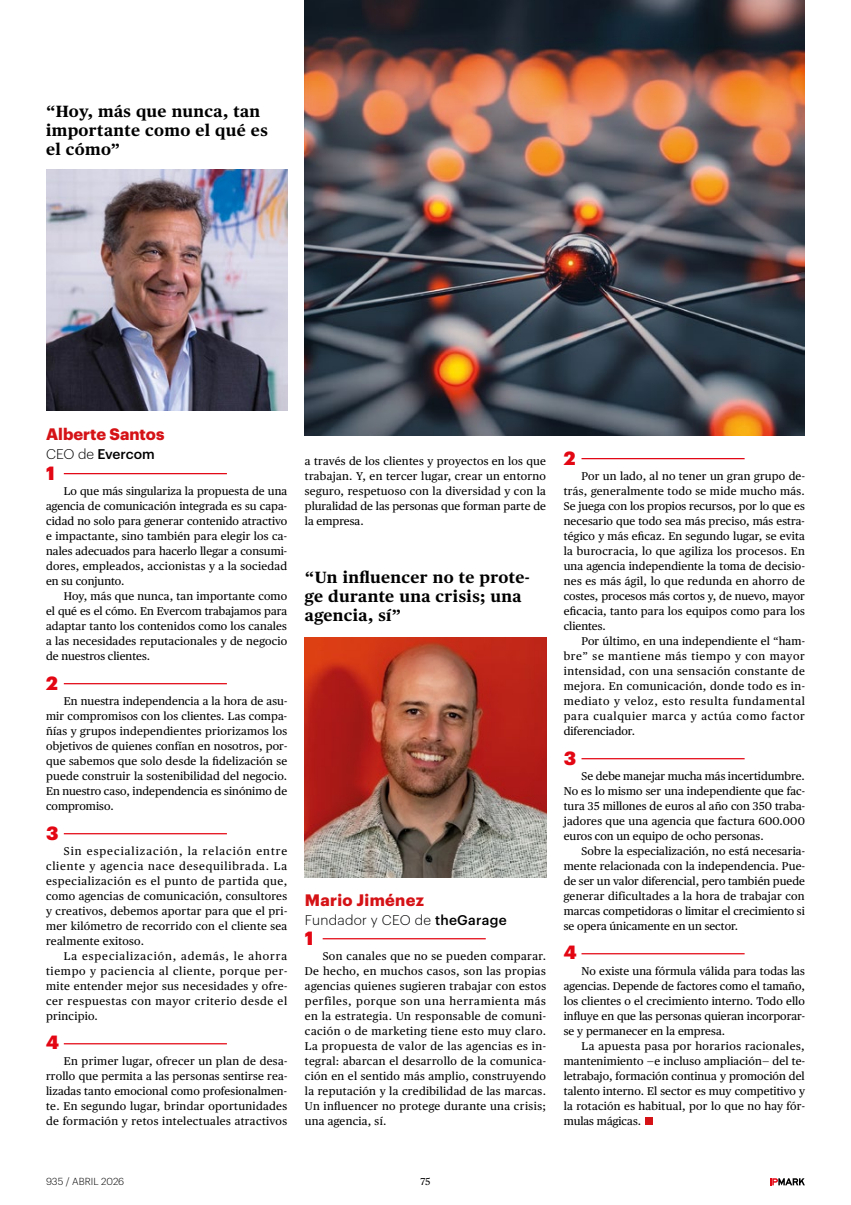
<style>
.page{position:relative;width:851px;height:1205px;background:#fff}
.page>*{position:absolute;margin:0;border:0;box-sizing:border-box;transform-origin:0 0}
.t1{font:900 18.75px "Graphik";color:#e30613}
.t2{font:700 16.25px/18.8px "Publico Text";letter-spacing:.02em;color:#000}
.t3{font:700 16.25px "Graphik";letter-spacing:.01em;color:#d51317}
.t4{font:300 13.75px "Graphik";letter-spacing:.02em;color:#000}
.t5{font:500 13.75px "Graphik";letter-spacing:-.005em;color:#000}
.t6{font:11.25px/15px "Publico Text";letter-spacing:.015em;color:#000;text-align:justify}
.t7{font:300 10px "Graphik";color:#000}
.t8{font:10px "Publico Text";color:#000}
.s1{font-weight:300}
.s2{font-weight:500}
</style>
<div class="page">
<svg style="left:770px;top:1178px;width:34px;height:7px"></svg>
<hr style="left:322px;top:938px;width:163px;height:1px;background:#e30613">
<img style="left:305px;top:638px;width:241px;height:240px">
<hr style="left:64px;top:473px;width:163px;height:1px;background:#e30613">
<hr style="left:64px;top:683px;width:163px;height:1px;background:#e30613">
<hr style="left:64px;top:833px;width:163px;height:1px;background:#e30613">
<hr style="left:64px;top:1043px;width:163px;height:1px;background:#e30613">
<img style="left:46px;top:170px;width:241px;height:241px">
<hr style="left:581px;top:458px;width:163px;height:1px;background:#e30613">
<hr style="left:581px;top:758px;width:163px;height:1px;background:#e30613">
<hr style="left:581px;top:953px;width:163px;height:1px;background:#e30613">
<div style="left:644px;top:1117px;width:8px;height:8px;background:#d51317"></div>
<img style="left:305px;top:0;width:499px;height:435px">
<h2 class="t2" style="left:46px;top:102px;width:223px">“Hoy, más que nunca, tan importante como el qué es el cómo”</h2>
<h2 class="t3" style="left:46px;top:421px;width:120px">Alberte Santos</h2>
<p class="t5" style="left:46px;top:443px;width:110px"><span class="s1">CEO de</span> Evercom</p>
<h1 class="t1" style="left:46px;top:459px;width:10px">1</h1>
<p class="t6" style="left:46px;top:484px;width:243px;text-indent:18px">Lo que más singulariza la propuesta de una agencia de comunicación integrada es su capa&shy;cidad no solo para generar contenido atractivo e impactante, sino también para elegir los ca&shy;nales adecuados para hacerlo llegar a consumi&shy;dores, empleados, accionistas y a la sociedad en su conjunto.</p>
<p class="t6" style="left:46px;top:589px;width:243px;text-indent:18px">Hoy, más que nunca, tan importante como el qué es el cómo. En Evercom trabajamos para adaptar tanto los contenidos como los canales a las necesidades reputacionales y de negocio de nuestros clientes.</p>
<h1 class="t1" style="left:46px;top:669px;width:13px">2</h1>
<p class="t6" style="left:46px;top:694px;width:243px;text-indent:18px">En nuestra independencia a la hora de asu&shy;mir compromisos con los clientes. Las compa&shy;ñías y grupos independientes priorizamos los objetivos de quienes confían en nosotros, por&shy;que sabemos que solo desde la fidelización se puede construir la sostenibilidad del negocio.<br>En nuestro caso, independencia es sinónimo de compromiso.</p>
<h1 class="t1" style="left:46px;top:819px;width:14px">3</h1>
<p class="t6" style="left:46px;top:844px;width:243px;text-indent:18px">Sin especialización, la relación entre cliente y agencia nace desequilibrada. La especialización es el punto de partida que, como agencias de comunicación, consultores y creativos, debemos aportar para que el pri&shy;mer kilómetro de recorrido con el cliente sea realmente exitoso.</p>
<p class="t6" style="left:46px;top:949px;width:242px;text-indent:18px">La especialización, además, le ahorra tiempo y paciencia al cliente, porque per&shy;mite entender mejor sus necesidades y ofre&shy;cer respuestas con mayor criterio desde el principio.</p>
<h1 class="t1" style="left:46px;top:1027px;width:14px">4</h1>
<p class="t6" style="left:46px;top:1054px;width:243px;text-indent:18px">En primer lugar, ofrecer un plan de desa&shy;rrollo que permita a las personas sentirse rea&shy;lizadas tanto emocional como profesionalmen&shy;te. En segundo lugar, brindar oportunidades de formación y retos intelectuales atractivos</p>
<p class="t6" style="left:305px;top:454px;width:242px">a través de los clientes y proyectos en los que trabajan. Y, en tercer lugar, crear un entorno seguro, respetuoso con la diversidad y con la pluralidad de las personas que forman parte de la empresa.</p>
<h1 class="t1" style="left:563px;top:444px;width:13px">2</h1>
<p class="t6" style="left:563px;top:469px;width:242px;text-indent:18px">Por un lado, al no tener un gran grupo de&shy;trás, generalmente todo se mide mucho más.<br>Se juega con los propios recursos, por lo que es necesario que todo sea más preciso, más estra&shy;tégico y más eficaz. En segundo lugar, se evita la burocracia, lo que agiliza los procesos. En una agencia independiente la toma de decisio&shy;nes es más ágil, lo que redunda en ahorro de costes, procesos más cortos y, de nuevo, mayor eficacia, tanto para los equipos como para los clientes.</p>
<p class="t6" style="left:563px;top:634px;width:243px;text-indent:18px">Por último, en una independiente el “ham&shy;bre” se mantiene más tiempo y con mayor intensidad, con una sensación constante de mejora. En comunicación, donde todo es in&shy;mediato y veloz, esto resulta fundamental para cualquier marca y actúa como factor diferenciador.</p>
<h1 class="t1" style="left:563px;top:744px;width:14px">3</h1>
<p class="t6" style="left:563px;top:769px;width:243px;text-indent:18px">Se debe manejar mucha más incertidumbre.<br>No es lo mismo ser una independiente que fac&shy;tura 35 millones de euros al año con 350 traba&shy;jadores que una agencia que factura 600.000 euros con un equipo de ocho personas.</p>
<p class="t6" style="left:563px;top:844px;width:242px;text-indent:18px">Sobre la especialización, no está necesaria&shy;mente relacionada con la independencia. Pue&shy;de ser un valor diferencial, pero también puede generar dificultades a la hora de trabajar con marcas competidoras o limitar el crecimiento si se opera únicamente en un sector.</p>
<h1 class="t1" style="left:563px;top:937px;width:14px">4</h1>
<p class="t6" style="left:563px;top:964px;width:243px;text-indent:18px">No existe una fórmula válida para todas las agencias. Depende de factores como el tamaño, los clientes o el crecimiento interno. Todo ello influye en que las personas quieran incorporar&shy;se y permanecer en la empresa.</p>
<p class="t6" style="left:563px;top:1039px;width:243px;text-indent:18px">La apuesta pasa por horarios racionales, mantenimiento —e incluso ampliación— del te&shy;letrabajo, formación continua y promoción del talento interno. El sector es muy competitivo y la rotación es habitual, por lo que no hay fór&shy;mulas mágicas.</p>
<h2 class="t2" style="left:305px;top:568px;width:226px">“Un influencer no te prote&shy;ge durante una crisis; una agencia, sí”</h2>
<h2 class="t3" style="left:305px;top:887px;width:120px">Mario Jiménez</h2>
<p class="t4" style="left:305px;top:909px;width:203px">Fundador y CEO de <span class="s2">theGarage</span></p>
<h1 class="t1" style="left:305px;top:924px;width:10px">1</h1>
<p class="t6" style="left:305px;top:949px;width:243px;text-indent:18px">Son canales que no se pueden comparar.<br>De hecho, en muchos casos, son las propias agencias quienes sugieren trabajar con estos perfiles, porque son una herramienta más en la estrategia. Un responsable de comuni&shy;cación o de marketing tiene esto muy claro.<br>La propuesta de valor de las agencias es in&shy;tegral: abarcan el desarrollo de la comunica&shy;ción en el sentido más amplio, construyendo la reputación y la credibilidad de las marcas.<br>Un influencer no protege durante una crisis; una agencia, sí.</p>
<p class="t7" style="left:46px;top:1174px;width:80px">935 / ABRIL 2026</p>
<p class="t8" style="left:420px;top:1176px;width:11px">75</p>
</div>
